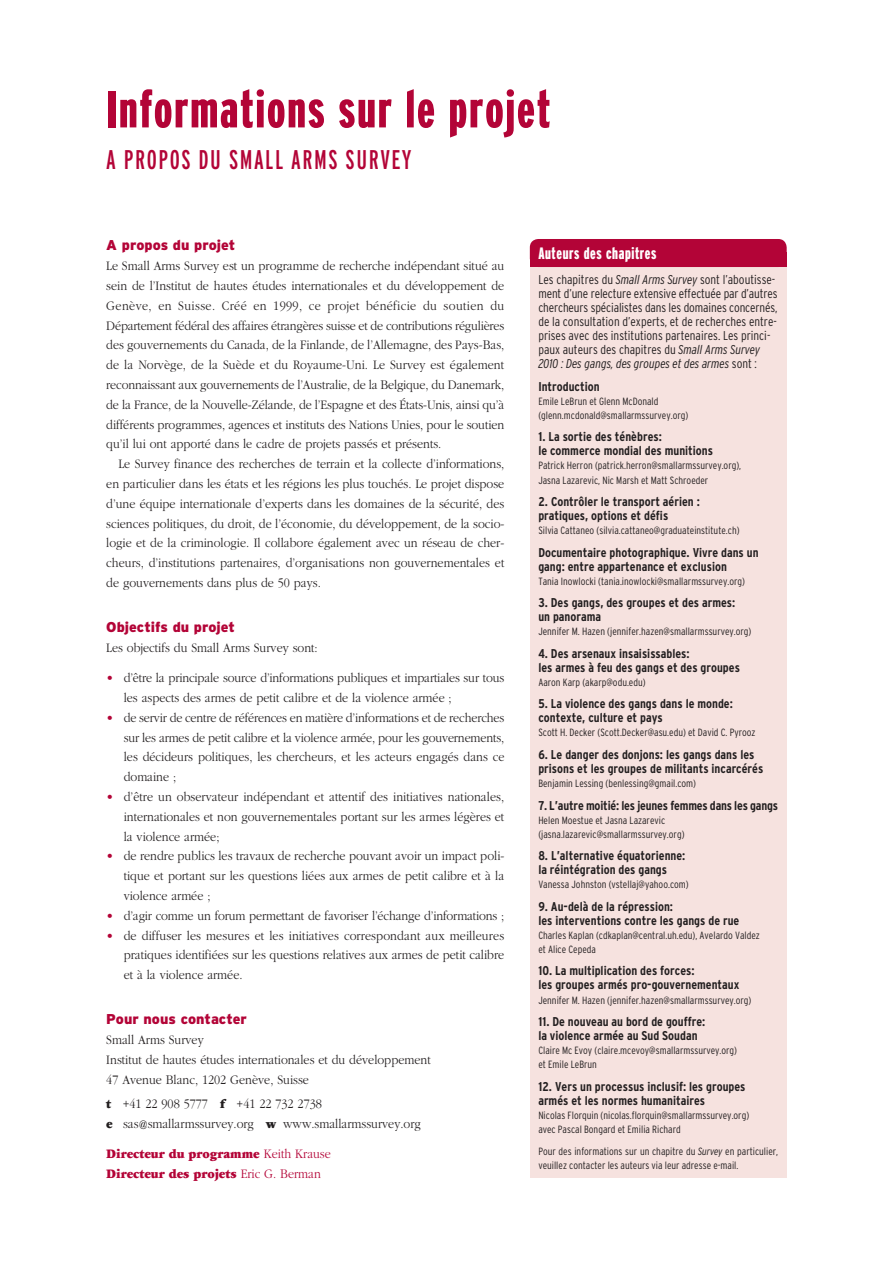
<style>
.page{position:relative;width:893px;height:1263px;background:#fff}
.page>*{position:absolute;margin:0;border:0;box-sizing:border-box;transform-origin:0 0}
.t1{font:900 extra-condensed 52.5px "Interstate";letter-spacing:.035em;color:#b30437}
.t2{font:extra-condensed 27px "Interstate";letter-spacing:.055em;color:#b30437}
.t3{font:900 extra-condensed 16.5px "Interstate";letter-spacing:.035em;color:#fff}
.t4{font:900 14.25px "Interstate";color:#b30437}
.t5{font:300 13.5px/19.8px "Garamond";color:#231f20;text-align:justify;scale:.9 1}
.t6{font:900 13.5px/19.8px "Garamond";color:#b30437;scale:.9 1}
.t7{font:700 condensed 12.75px/14.1px "Interstate";color:#231f20}
.t8{font:300 condensed 12.75px/14px "Interstate";color:#231f20}
.t9{font:300 condensed 10.5px/14.1px "Interstate";color:#231f20}
.s1{color:#b30437}
.s2{font-weight:900}
.s3{font-weight:300}
.s4{font-style:italic}
</style>
<div class="page">
<div style="left:530px;top:256px;width:257px;height:922px;background:#f6e2df"></div>
<div style="left:530px;top:239px;width:257px;height:28px;background:#b30437;border-radius:9px"></div>
<h1 class="t1" style="left:106px;top:80px;width:446px">Informations sur le projet</h1>
<h2 class="t2" style="left:106px;top:145px;width:307px">A PROPOS DU SMALL ARMS SURVEY</h2>
<p class="t4" style="left:106px;top:237px;width:130px">A propos du projet</p>
<p class="t5" style="left:106px;top:256px;width:444px">Le Small Arms Survey est un programme de recherche indépendant situé au sein de l’Institut de hautes études internationales et du développement de Genève, en Suisse. Créé en 1999, ce projet bénéficie du soutien du Département fédéral des affaires étrangères suisse et de contributions régulières des gouvernements du Canada, de la Finlande, de l’Allemagne, des Pays-Bas, de la Norvège, de la Suède et du Royaume-Uni. Le Survey est également reconnaissant aux gouvernements de l’Australie, de la Belgique, du Danemark, de la France, de la Nouvelle-Zélande, de l’Espagne et des États-Unis, ainsi qu’à différents programmes, agences et instituts des Nations Unies, pour le soutien qu’il lui ont apporté dans le cadre de projets passés et présents.</p>
<p class="t5" style="left:106px;top:454px;width:444px;text-indent:12px">Le Survey finance des recherches de terrain et la collecte d’informations, en particulier dans les états et les régions les plus touchés. Le projet dispose d’une équipe internationale d’experts dans les domaines de la sécurité, des sciences politiques, du droit, de l’économie, du développement, de la socio&shy;logie et de la criminologie. Il collabore également avec un réseau de cher&shy;cheurs, d’institutions partenaires, d’organisations non gouvernementales et de gouvernements dans plus de 50 pays.</p>
<p class="t4" style="left:106px;top:619px;width:130px">Objectifs du projet</p>
<p class="t5" style="left:106px;top:638px;width:236px">Les objectifs du Small Arms Survey sont:</p>
<p class="t5" style="left:124px;top:668px;width:424px;text-indent:-17px"><span class="s1">•</span> d’être la principale source d’informations publiques et impartiales sur tous les aspects des armes de petit calibre et de la violence armée ;</p>
<p class="t5" style="left:124px;top:708px;width:425px;text-indent:-17px"><span class="s1">•</span> de servir de centre de références en matière d’informations et de recherches sur les armes de petit calibre et la violence armée, pour les gouvernements, les décideurs politiques, les chercheurs, et les acteurs engagés dans ce domaine ;</p>
<p class="t5" style="left:124px;top:787px;width:424px;text-indent:-17px"><span class="s1">•</span> d’être un observateur indépendant et attentif des initiatives nationales, internationales et non gouvernementales portant sur les armes légères et la violence armée;</p>
<p class="t5" style="left:124px;top:846px;width:424px;text-indent:-17px"><span class="s1">•</span> de rendre publics les travaux de recherche pouvant avoir un impact poli&shy;tique et portant sur les questions liées aux armes de petit calibre et à la violence armée ;</p>
<p class="t5" style="left:106px;top:906px;width:444px"><span class="s1">•</span> d’agir comme un forum permettant de favoriser l’échange d’informations ;</p>
<p class="t5" style="left:124px;top:926px;width:424px;text-indent:-17px"><span class="s1">•</span> de diffuser les mesures et les initiatives correspondant aux meilleures pratiques identifiées sur les questions relatives aux armes de petit calibre et à la violence armée.</p>
<p class="t4" style="left:106px;top:1011px;width:142px">Pour nous contacter</p>
<p class="t5" style="left:106px;top:1030px;width:362px;text-align:left">Small Arms Survey<br>Institut de hautes études internationales et du développement<br>47 Avenue Blanc, 1202 Genève, Suisse</p>
<p class="t5" style="left:106px;top:1094px;width:351px"><span class="s2">t</span> +41 22 908 5777 <span class="s2">f</span> +41 22 732 2738<br><span class="s2">e</span> sas@smallarmssurvey.org <span class="s2">w</span> www.smallarmssurvey.org</p>
<p class="t6" style="left:106px;top:1144px;width:251px">Directeur du programme <span class="s3">Keith Krause<br></span>Directeur des projets <span class="s3">Eric G. Berman</span></p>
<p class="t3" style="left:538px;top:245px;width:120px">Auteurs des chapitres</p>
<p class="t8" style="left:538px;top:273px;width:241px">Les chapitres du <span class="s4">Small Arms Survey</span> sont l’aboutisse&shy;ment d’une relecture extensive effectuée par d’autres chercheurs spécialistes dans les domaines concernés, de la consultation d’experts, et de recherches entre&shy;prises avec des institutions partenaires. Les princi&shy;paux auteurs des chapitres du <span class="s4">Small Arms Survey 2010 : Des gangs, des groupes et des armes</span> sont :</p>
<p class="t7" style="left:538px;top:379px;width:63px">Introduction</p>
<p class="t9" style="left:538px;top:394px;width:151px">Emile LeBrun et Glenn McDonald (glenn.mcdonald@smallarmssurvey.org)</p>
<p class="t7" style="left:538px;top:430px;width:176px">1. La sortie des ténèbres:<br>le commerce mondial des munitions</p>
<p class="t9" style="left:538px;top:459px;width:204px">Patrick Herron (patrick.herron@smallarmssurvey.org),<br>Jasna Lazarevic, Nic Marsh et Matt Schroeder</p>
<p class="t7" style="left:538px;top:494px;width:163px">2. Contrôler le transport aérien : pratiques, options et défis</p>
<p class="t9" style="left:538px;top:523px;width:203px">Silvia Cattaneo (silvia.cattaneo@graduateinstitute.ch)</p>
<p class="t7" style="left:538px;top:545px;width:222px">Documentaire photographique. Vivre dans un gang: entre appartenance et exclusion</p>
<p class="t9" style="left:538px;top:574px;width:208px">Tania Inowlocki (tania.inowlocki@smallarmssurvey.org)</p>
<p class="t7" style="left:538px;top:596px;width:198px">3. Des gangs, des groupes et des armes: un panorama</p>
<p class="t9" style="left:538px;top:624px;width:215px">Jennifer M. Hazen (jennifer.hazen@smallarmssurvey.org)</p>
<p class="t7" style="left:538px;top:646px;width:203px">4. Des arsenaux insaisissables:<br>les armes à feu des gangs et des groupes</p>
<p class="t9" style="left:538px;top:675px;width:109px">Aaron Karp (akarp@odu.edu)</p>
<p class="t7" style="left:538px;top:697px;width:196px">5. La violence des gangs dans le monde: contexte, culture et pays</p>
<p class="t9" style="left:538px;top:726px;width:219px">Scott H. Decker (Scott.Decker@asu.edu) et David C. Pyrooz</p>
<p class="t7" style="left:538px;top:747px;width:226px">6. Le danger des donjons: les gangs dans les prisons et les groupes de militants incarcérés</p>
<p class="t9" style="left:538px;top:776px;width:159px">Benjamin Lessing (benlessing@gmail.com)</p>
<p class="t7" style="left:538px;top:798px;width:241px">7. L’autre moitié: les jeunes femmes dans les gangs</p>
<p class="t9" style="left:538px;top:813px;width:148px">Helen Moestue et Jasna Lazarevic (jasna.lazarevic@smallarmssurvey.org)</p>
<p class="t7" style="left:538px;top:849px;width:149px">8. L’alternative équatorienne: la réintégration des gangs</p>
<p class="t9" style="left:538px;top:877px;width:152px">Vanessa Johnston (vstellaj@yahoo.com)</p>
<p class="t7" style="left:538px;top:899px;width:203px">9. Au-delà de la répression:<br>les interventions contre les gangs de rue</p>
<p class="t9" style="left:538px;top:928px;width:223px">Charles Kaplan (cdkaplan@central.uh.edu), Avelardo Valdez et Alice Cepeda</p>
<p class="t7" style="left:538px;top:964px;width:203px">10. La multiplication des forces:<br>les groupes armés pro-gouvernementaux</p>
<p class="t9" style="left:538px;top:993px;width:215px">Jennifer M. Hazen (jennifer.hazen@smallarmssurvey.org)</p>
<p class="t7" style="left:538px;top:1014px;width:169px">11. De nouveau au bord de gouffre: la violence armée au Sud Soudan</p>
<p class="t9" style="left:538px;top:1043px;width:200px">Claire Mc Evoy (claire.mcevoy@smallarmssurvey.org) et Emile LeBrun</p>
<p class="t7" style="left:538px;top:1079px;width:209px">12. Vers un processus inclusif: les groupes armés et les normes humanitaires</p>
<p class="t9" style="left:538px;top:1108px;width:212px">Nicolas Florquin (nicolas.florquin@smallarmssurvey.org) avec Pascal Bongard et Emilia Richard</p>
<p class="t9" style="left:538px;top:1144px;width:241px">Pour des informations sur un chapitre du <span class="s4">Survey</span> en particulier, veuillez contacter les auteurs via leur adresse e-mail.</p>
</div>
